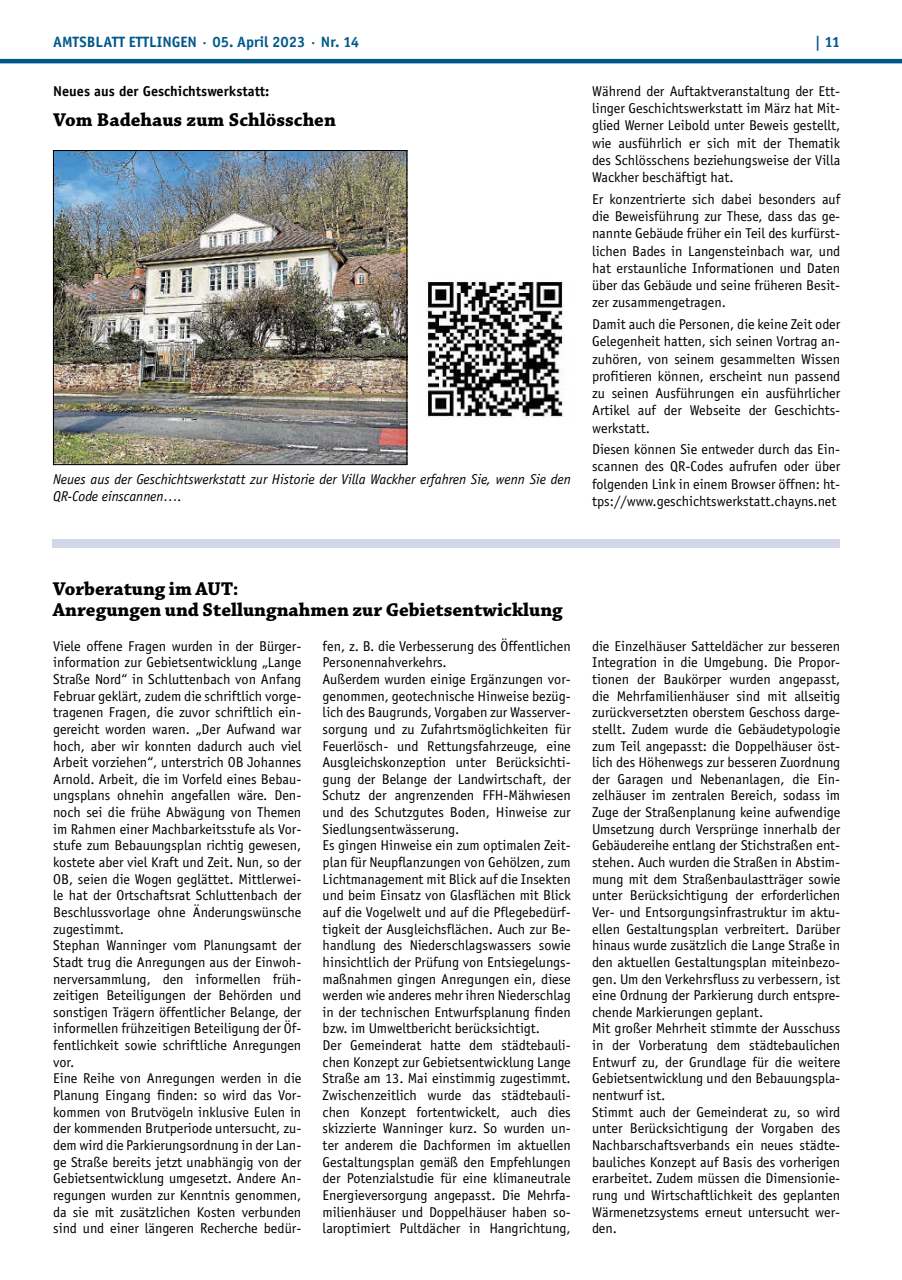
<style>
.page{position:relative;width:902px;height:1280px;background:#fff}
.page>*{position:absolute;margin:0;border:0;box-sizing:border-box;transform-origin:0 0}
.t1{font:700 19.5px/21px "Chaparral Pro";color:#000}
.t2{font:700 15px "Officina Sans";color:#00588b}
.t3{font:14.25px/16.6px "Officina Sans";color:#000;text-align:justify}
.t4{font:italic 14.25px/16.5px "Officina Sans";color:#000}
.t5{font:700 14.25px "Officina Sans";color:#000}
</style>
<div class="page">
<hr style="left:0;top:59px;width:901px;height:4px;background:#00588b">
<img style="left:55px;top:152px;width:350px;height:311px">
<div style="left:53px;top:150px;width:354px;height:315px;border:1px solid #000"></div>
<img style="left:426px;top:280px;width:138px;height:139px">
<div style="left:53px;top:539px;width:786px;height:9px;background:#d3d8e8"></div>
<p class="t2" style="left:53px;top:32px;width:307px">AMTSBLATT ETTLINGEN · 05. April 2023 · Nr. 14</p>
<p class="t2" style="left:814px;top:32px;width:27px">| 11</p>
<p class="t5" style="left:53px;top:83px;width:218px">Neues aus der Geschichtswerkstatt:</p>
<h1 class="t1" style="left:53px;top:110px;width:284px">Vom Badehaus zum Schlösschen</h1>
<p class="t3" style="left:592px;top:82px;width:250px;line-height:17.2px">Während der Auftaktveranstaltung der Ett&shy;linger Geschichtswerkstatt im März hat Mit&shy;glied Werner Leibold unter Beweis gestellt, wie ausführlich er sich mit der Thematik des Schlösschens beziehungsweise der Villa Wackher beschäftigt hat.</p>
<p class="t3" style="left:592px;top:190px;width:250px;line-height:17.2px">Er konzentrierte sich dabei besonders auf die Beweisführung zur These, dass das ge&shy;nannte Gebäude früher ein Teil des kurfürst&shy;lichen Bades in Langensteinbach war, und hat erstaunliche Informationen und Daten über das Gebäude und seine früheren Besit&shy;zer zusammengetragen.</p>
<p class="t3" style="left:592px;top:315px;width:250px;line-height:17.2px">Damit auch die Personen, die keine Zeit oder Gelegenheit hatten, sich seinen Vortrag an&shy;zuhören, von seinem gesammelten Wissen profitieren können, erscheint nun passend zu seinen Ausführungen ein ausführlicher Artikel auf der Webseite der Geschichts&shy;werkstatt.</p>
<p class="t3" style="left:592px;top:441px;width:250px;line-height:17.2px">Diesen können Sie entweder durch das Ein&shy;scannen des QR-Codes aufrufen oder über folgenden Link in einem Browser öffnen: ht&shy;tps://www.geschichtswerkstatt.chayns.net</p>
<p class="t4" style="left:53px;top:471px;width:519px">Neues aus der Geschichtswerkstatt zur Historie der Villa Wackher erfahren Sie, wenn Sie den<br>QR-Code einscannen….</p>
<h1 class="t1" style="left:53px;top:579px;width:511px">Vorberatung im AUT:<br>Anregungen und Stellungnahmen zur Gebietsentwicklung</h1>
<p class="t3" style="left:53px;top:637px;width:250px;text-align:left">Viele offene Fragen wurden in der Bürger&shy;information zur Gebietsentwicklung „Lange Straße Nord“ in Schluttenbach von Anfang Februar geklärt, zudem die schriftlich vorge&shy;tragenen Fragen, die zuvor schriftlich ein&shy;gereicht worden waren. „Der Aufwand war hoch, aber wir konnten dadurch auch viel Arbeit vorziehen“, unterstrich OB Johannes Arnold. Arbeit, die im Vorfeld eines Bebau&shy;ungsplans ohnehin angefallen wäre. Den&shy;noch sei die frühe Abwägung von Themen im Rahmen einer Machbarkeitsstufe als Vor&shy;stufe zum Bebauungsplan richtig gewesen, kostete aber viel Kraft und Zeit. Nun, so der OB, seien die Wogen geglättet. Mittlerwei&shy;le hat der Ortschaftsrat Schluttenbach der Beschlussvorlage ohne Änderungswünsche zugestimmt.<br>Stephan Wanninger vom Planungsamt der Stadt trug die Anregungen aus der Einwoh&shy;nerversammlung, den informellen früh&shy;zeitigen Beteiligungen der Behörden und sonstigen Trägern öffentlicher Belange, der informellen frühzeitigen Beteiligung der Öf&shy;fentlichkeit sowie schriftliche Anregungen vor.<br>Eine Reihe von Anregungen werden in die Planung Eingang finden: so wird das Vor&shy;kommen von Brutvögeln inklusive Eulen in der kommenden Brutperiode untersucht, zu&shy;dem wird die Parkierungsordnung in der Lan&shy;ge Straße bereits jetzt unabhängig von der Gebietsentwicklung umgesetzt. Andere An&shy;regungen wurden zur Kenntnis genommen, da sie mit zusätzlichen Kosten verbunden sind und einer längeren Recherche bedür-</p>
<p class="t3" style="left:322px;top:637px;width:250px;text-align:left">fen, z. B. die Verbesserung des Öffentlichen Personennahverkehrs.<br>Außerdem wurden einige Ergänzungen vor&shy;genommen, geotechnische Hinweise bezüg&shy;lich des Baugrunds, Vorgaben zur Wasserver&shy;sorgung und zu Zufahrtsmöglichkeiten für Feuerlösch- und Rettungsfahrzeuge, eine Ausgleichskonzeption unter Berücksichti&shy;gung der Belange der Landwirtschaft, der Schutz der angrenzenden FFH-Mähwiesen und des Schutzgutes Boden, Hinweise zur Siedlungsentwässerung.<br>Es gingen Hinweise ein zum optimalen Zeit&shy;plan für Neupflanzungen von Gehölzen, zum Lichtmanagement mit Blick auf die Insekten und beim Einsatz von Glasflächen mit Blick auf die Vogelwelt und auf die Pflegebedürf&shy;tigkeit der Ausgleichsflächen. Auch zur Be&shy;handlung des Niederschlagswassers sowie hinsichtlich der Prüfung von Entsiegelungs&shy;maßnahmen gingen Anregungen ein, diese werden wie anderes mehr ihren Niederschlag in der technischen Entwurfsplanung finden bzw. im Umweltbericht berücksichtigt.<br>Der Gemeinderat hatte dem städtebauli&shy;chen Konzept zur Gebietsentwicklung Lange Straße am 13. Mai einstimmig zugestimmt.<br>Zwischenzeitlich wurde das städtebauli&shy;chen Konzept fortentwickelt, auch dies skizzierte Wanninger kurz. So wurden un&shy;ter anderem die Dachformen im aktuellen Gestaltungsplan gemäß den Empfehlungen der Potenzialstudie für eine klimaneutrale Energieversorgung angepasst. Die Mehrfa&shy;milienhäuser und Doppelhäuser haben so&shy;laroptimiert Pultdächer in Hangrichtung,</p>
<p class="t3" style="left:592px;top:637px;width:250px;text-align:left">die Einzelhäuser Satteldächer zur besseren Integration in die Umgebung. Die Propor&shy;tionen der Baukörper wurden angepasst, die Mehrfamilienhäuser sind mit allseitig zurückversetzten oberstem Geschoss darge&shy;stellt. Zudem wurde die Gebäudetypologie zum Teil angepasst: die Doppelhäuser öst&shy;lich des Höhenwegs zur besseren Zuordnung der Garagen und Nebenanlagen, die Ein&shy;zelhäuser im zentralen Bereich, sodass im Zuge der Straßenplanung keine aufwendige Umsetzung durch Versprünge innerhalb der Gebäudereihe entlang der Stichstraßen ent&shy;stehen. Auch wurden die Straßen in Abstim&shy;mung mit dem Straßenbaulastträger sowie unter Berücksichtigung der erforderlichen Ver- und Entsorgungsinfrastruktur im aktu&shy;ellen Gestaltungsplan verbreitert. Darüber hinaus wurde zusätzlich die Lange Straße in den aktuellen Gestaltungsplan miteinbezo&shy;gen. Um den Verkehrsfluss zu verbessern, ist eine Ordnung der Parkierung durch entspre&shy;chende Markierungen geplant.<br>Mit großer Mehrheit stimmte der Ausschuss in der Vorberatung dem städtebaulichen Entwurf zu, der Grundlage für die weitere Gebietsentwicklung und den Bebauungspla&shy;nentwurf ist.<br>Stimmt auch der Gemeinderat zu, so wird unter Berücksichtigung der Vorgaben des Nachbarschaftsverbands ein neues städte&shy;bauliches Konzept auf Basis des vorherigen erarbeitet. Zudem müssen die Dimensionie&shy;rung und Wirtschaftlichkeit des geplanten Wärmenetzsystems erneut untersucht wer&shy;den.</p>
</div>
